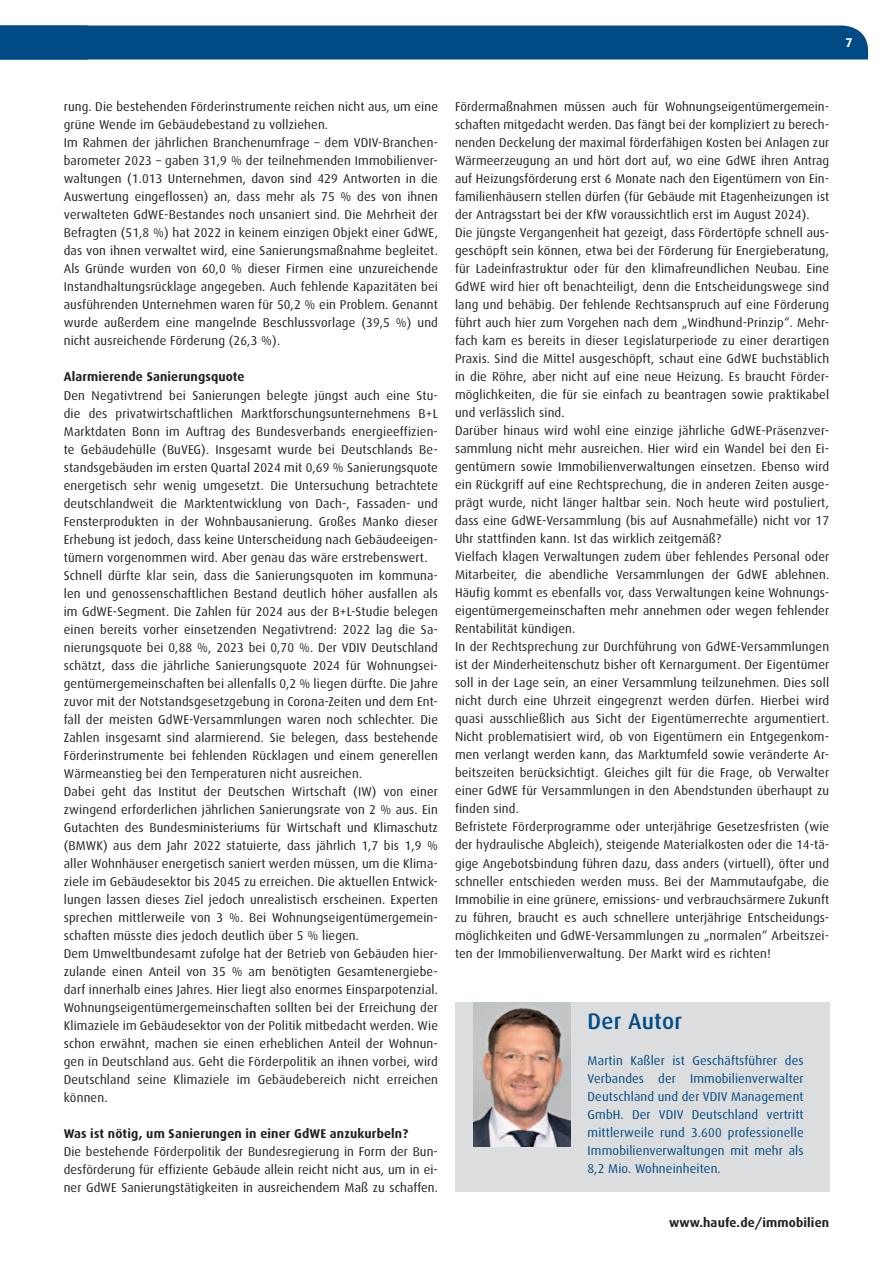
<style>
.page{position:relative;width:893px;height:1263px;background:#fff}
.page>*{position:absolute;margin:0;border:0;box-sizing:border-box;transform-origin:0 0}
.t1{font:500 22.5px "Dax";letter-spacing:.01em;color:#004b85}
.t2{font:12.75px/18px "Dax";letter-spacing:.01em;color:#231f20}
.t3{font:12.75px/18px "Dax";letter-spacing:.01em;color:#004b85;text-align:justify}
.t4{font:700 12.75px "Dax";letter-spacing:.01em;color:#231f20}
.t5{font:700 12.75px "Dax";color:#fff}
</style>
<div class="page">
<div style="left:0;top:26px;width:868px;height:34px;background:#004b85"></div>
<div style="left:455px;top:1002px;width:374px;height:189px;background:#dcddde"></div>
<img style="left:473px;top:1002px;width:98px;height:144px">
<p class="t5" style="left:845px;top:35px;width:9px">7</p>
<p class="t2" style="left:64px;top:98px;width:376px">rung. Die bestehenden Förderinstrumente reichen nicht aus, um eine grüne Wende im Gebäudebestand zu vollziehen.<br>Im Rahmen der jährlichen Branchenumfrage – dem VDIV-Branchen&shy;barometer 2023 – gaben 31,9 % der teilnehmenden Immobilienver&shy;waltungen (1.013 Unternehmen, davon sind 429 Antworten in die Auswertung eingeflossen) an, dass mehr als 75 % des von ihnen verwalteten GdWE-Bestandes noch unsaniert sind. Die Mehrheit der Befragten (51,8 %) hat 2022 in keinem einzigen Objekt einer GdWE, das von ihnen verwaltet wird, eine Sanierungsmaßnahme begleitet.<br>Als Gründe wurden von 60,0 % dieser Firmen eine unzureichende Instandhaltungsrücklage angegeben. Auch fehlende Kapazitäten bei ausführenden Unternehmen waren für 50,2 % ein Problem. Genannt wurde außerdem eine mangelnde Beschlussvorlage (39,5 %) und nicht ausreichende Förderung (26,3 %).</p>
<p class="t4" style="left:64px;top:370px;width:182px">Alarmierende Sanierungsquote</p>
<p class="t2" style="left:64px;top:386px;width:376px">Den Negativtrend bei Sanierungen belegte jüngst auch eine Stu&shy;die des privatwirtschaftlichen Marktforschungsunternehmens B+L Marktdaten Bonn im Auftrag des Bundesverbands energieeffizien&shy;te Gebäudehülle (BuVEG). Insgesamt wurde bei Deutschlands Be&shy;standsgebäuden im ersten Quartal 2024 mit 0,69 % Sanierungsquote energetisch sehr wenig umgesetzt. Die Untersuchung betrachtete deutschlandweit die Marktentwicklung von Dach-, Fassaden- und Fensterprodukten in der Wohnbausanierung. Großes Manko dieser Erhebung ist jedoch, dass keine Unterscheidung nach Gebäudeeigen&shy;tümern vorgenommen wird. Aber genau das wäre erstrebenswert.<br>Schnell dürfte klar sein, dass die Sanierungsquoten im kommuna&shy;len und genossenschaftlichen Bestand deutlich höher ausfallen als im GdWE-Segment. Die Zahlen für 2024 aus der B+L-Studie belegen einen bereits vorher einsetzenden Negativtrend: 2022 lag die Sa&shy;nierungsquote bei 0,88 %, 2023 bei 0,70 %. Der VDIV Deutschland schätzt, dass die jährliche Sanierungsquote 2024 für Wohnungsei&shy;gentümergemeinschaften bei allenfalls 0,2 % liegen dürfte. Die Jahre zuvor mit der Notstandsgesetzgebung in Corona-Zeiten und dem Ent&shy;fall der meisten GdWE-Versammlungen waren noch schlechter. Die Zahlen insgesamt sind alarmierend. Sie belegen, dass bestehende Förderinstrumente bei fehlenden Rücklagen und einem generellen Wärmeanstieg bei den Temperaturen nicht ausreichen.<br>Dabei geht das Institut der Deutschen Wirtschaft (IW) von einer zwingend erforderlichen jährlichen Sanierungsrate von 2 % aus. Ein Gutachten des Bundesministeriums für Wirtschaft und Klimaschutz (BMWK) aus dem Jahr 2022 statuierte, dass jährlich 1,7 bis 1,9 % aller Wohnhäuser energetisch saniert werden müssen, um die Klima&shy;ziele im Gebäudesektor bis 2045 zu erreichen. Die aktuellen Entwick&shy;lungen lassen dieses Ziel jedoch unrealistisch erscheinen. Experten sprechen mittlerweile von 3 %. Bei Wohnungseigentümergemein&shy;schaften müsste dies jedoch deutlich über 5 % liegen.<br>Dem Umweltbundesamt zufolge hat der Betrieb von Gebäuden hier&shy;zulande einen Anteil von 35 % am benötigten Gesamtenergiebe&shy;darf innerhalb eines Jahres. Hier liegt also enormes Einsparpotenzial.<br>Wohnungseigentümergemeinschaften sollten bei der Erreichung der Klimaziele im Gebäudesektor von der Politik mitbedacht werden. Wie schon erwähnt, machen sie einen erheblichen Anteil der Wohnun&shy;gen in Deutschland aus. Geht die Förderpolitik an ihnen vorbei, wird Deutschland seine Klimaziele im Gebäudebereich nicht erreichen können.</p>
<p class="t4" style="left:64px;top:1126px;width:346px">Was ist nötig, um Sanierungen in einer GdWE anzukurbeln?</p>
<p class="t2" style="left:64px;top:1142px;width:376px;text-align:justify">Die bestehende Förderpolitik der Bundesregierung in Form der Bun&shy;desförderung für effiziente Gebäude allein reicht nicht aus, um in ei&shy;ner GdWE Sanierungstätigkeiten in ausreichendem Maß zu schaffen.</p>
<p class="t2" style="left:455px;top:98px;width:376px">Fördermaßnahmen müssen auch für Wohnungseigentümergemein&shy;schaften mitgedacht werden. Das fängt bei der kompliziert zu berech&shy;nenden Deckelung der maximal förderfähigen Kosten bei Anlagen zur Wärmeerzeugung an und hört dort auf, wo eine GdWE ihren Antrag auf Heizungsförderung erst 6 Monate nach den Eigentümern von Ein&shy;familienhäusern stellen dürfen (für Gebäude mit Etagenheizungen ist der Antragsstart bei der KfW voraussichtlich erst im August 2024).<br>Die jüngste Vergangenheit hat gezeigt, dass Fördertöpfe schnell aus&shy;geschöpft sein können, etwa bei der Förderung für Energieberatung, für Ladeinfrastruktur oder für den klimafreundlichen Neubau. Eine GdWE wird hier oft benachteiligt, denn die Entscheidungswege sind lang und behäbig. Der fehlende Rechtsanspruch auf eine Förderung führt auch hier zum Vorgehen nach dem „Windhund-Prinzip“. Mehr&shy;fach kam es bereits in dieser Legislaturperiode zu einer derartigen Praxis. Sind die Mittel ausgeschöpft, schaut eine GdWE buchstäblich in die Röhre, aber nicht auf eine neue Heizung. Es braucht Förder&shy;möglichkeiten, die für sie einfach zu beantragen sowie praktikabel und verlässlich sind.<br>Darüber hinaus wird wohl eine einzige jährliche GdWE-Präsenzver&shy;sammlung nicht mehr ausreichen. Hier wird ein Wandel bei den Ei&shy;gentümern sowie Immobilienverwaltungen einsetzen. Ebenso wird ein Rückgriff auf eine Rechtsprechung, die in anderen Zeiten ausge&shy;prägt wurde, nicht länger haltbar sein. Noch heute wird postuliert, dass eine GdWE-Versammlung (bis auf Ausnahmefälle) nicht vor 17<br>Uhr stattfinden kann. Ist das wirklich zeitgemäß?<br>Vielfach klagen Verwaltungen zudem über fehlendes Personal oder Mitarbeiter, die abendliche Versammlungen der GdWE ablehnen.<br>Häufig kommt es ebenfalls vor, dass Verwaltungen keine Wohnungs&shy;eigentümergemeinschaften mehr annehmen oder wegen fehlender Rentabilität kündigen.<br>In der Rechtsprechung zur Durchführung von GdWE-Versammlungen ist der Minderheitenschutz bisher oft Kernargument. Der Eigentümer soll in der Lage sein, an einer Versammlung teilzunehmen. Dies soll nicht durch eine Uhrzeit eingegrenzt werden dürfen. Hierbei wird quasi ausschließlich aus Sicht der Eigentümerrechte argumentiert.<br>Nicht problematisiert wird, ob von Eigentümern ein Entgegenkom&shy;men verlangt werden kann, das Marktumfeld sowie veränderte Ar&shy;beitszeiten berücksichtigt. Gleiches gilt für die Frage, ob Verwalter einer GdWE für Versammlungen in den Abendstunden überhaupt zu finden sind.<br>Befristete Förderprogramme oder unterjährige Gesetzesfristen (wie der hydraulische Abgleich), steigende Materialkosten oder die 14-tä&shy;gige Angebotsbindung führen dazu, dass anders (virtuell), öfter und schneller entschieden werden muss. Bei der Mammutaufgabe, die Immobilie in eine grünere, emissions- und verbrauchsärmere Zukunft zu führen, braucht es auch schnellere unterjährige Entscheidungs&shy;möglichkeiten und GdWE-Versammlungen zu „normalen“ Arbeitszei&shy;ten der Immobilienverwaltung. Der Markt wird es richten!</p>
<h1 class="t1" style="left:588px;top:1009px;width:96px">Der Autor</h1>
<p class="t3" style="left:588px;top:1052px;width:218px">Martin Kaßler ist Geschäftsführer des Verbandes der Immobilienverwalter Deutschland und der VDIV Management GmbH. Der VDIV Deutschland vertritt mittlerweile rund 3.600 professionelle Immobilienverwaltungen mit mehr als 8,2 Mio. Wohneinheiten.</p>
<p class="t4" style="left:669px;top:1216px;width:162px">www.haufe.de/immobilien</p>
</div>
